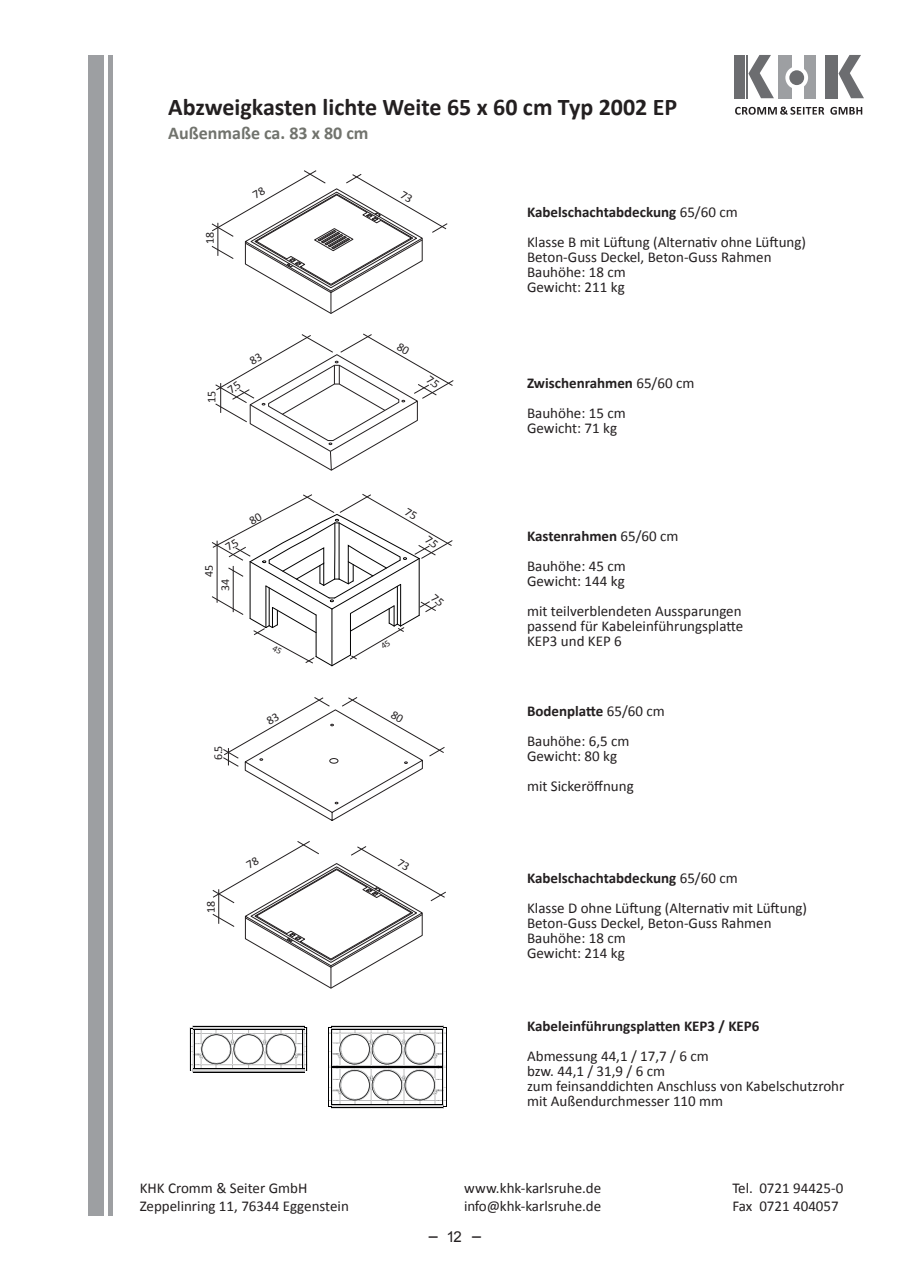
<style>
.page{position:relative;width:910px;height:1280px;background:#fff}
.page>*{position:absolute;margin:0;border:0;box-sizing:border-box;transform-origin:0 0}
.t1{font:700 24px "Calibri";color:#231f20}
.t2{font:700 18px "Calibri";color:#71736d}
.t3{font:18px "Calibri";color:#231f20}
.t4{font:15px/15px "Calibri";color:#231f20}
.t5{font:700 15px "Calibri";color:#231f20}
.t6{font:12px "Calibri";color:#231f20}
.s1{font-weight:700}
.s2{font-family:"Arial";font-size:15px}
</style>
<div class="page">
<img style="left:329px;top:1025px;width:117px;height:83px">
<hr style="left:331px;top:1029px;width:112px;height:1px;background:#000001">
<hr style="left:332px;top:1067px;width:110px;height:1px;background:#000001">
<hr style="left:331px;top:1104px;width:112px;height:1px;background:#000001">
<hr style="left:331px;top:1107px;width:112px;height:1px;background:#000001">
<hr style="left:332px;top:1066px;width:110px;height:1px;background:#000001">
<hr style="left:331px;top:1026px;width:112px;height:1px;background:#000001">
<hr style="left:331px;top:1029px;width:1px;height:75px;background:#000001">
<hr style="left:328px;top:1027px;width:1px;height:79px;background:#000001">
<hr style="left:446px;top:1027px;width:1px;height:79px;background:#000001">
<hr style="left:442px;top:1029px;width:1px;height:75px;background:#000001">
<svg style="left:339px;top:1034px;width:96px;height:30px"></svg>
<svg style="left:339px;top:1070px;width:96px;height:30px"></svg>
<img style="left:189px;top:1026px;width:117px;height:47px">
<hr style="left:193px;top:1029px;width:111px;height:1px;background:#000001">
<hr style="left:193px;top:1068px;width:111px;height:1px;background:#000001">
<hr style="left:193px;top:1026px;width:111px;height:1px;background:#000001">
<hr style="left:193px;top:1072px;width:111px;height:1px;background:#000001">
<hr style="left:194px;top:1029px;width:1px;height:40px;background:#000001">
<hr style="left:190px;top:1028px;width:1px;height:43px;background:#000001">
<hr style="left:306px;top:1028px;width:1px;height:43px;background:#000001">
<hr style="left:303px;top:1029px;width:1px;height:40px;background:#000001">
<svg style="left:201px;top:1034px;width:95px;height:30px"></svg>
<hr style="left:790px;top:55px;width:2px;height:43px;background:#9d9fa2">
<div style="left:735px;top:55px;width:10px;height:43px;background:#6c6d70"></div>
<svg style="left:748px;top:55px;width:26px;height:43px"></svg>
<div style="left:778px;top:55px;width:11px;height:43px;background:#9d9fa2"></div>
<div style="left:804px;top:55px;width:11px;height:43px;background:#9d9fa2"></div>
<svg style="left:785px;top:66px;width:23px;height:23px"></svg>
<hr style="left:746px;top:55px;width:2px;height:43px;background:#6c6d70">
<div style="left:825px;top:55px;width:10px;height:43px;background:#6c6d70"></div>
<svg style="left:838px;top:55px;width:26px;height:43px"></svg>
<hr style="left:836px;top:55px;width:2px;height:43px;background:#6c6d70">
<svg style="left:735px;top:107px;width:127px;height:8px"></svg>
<div style="left:89px;top:55px;width:15px;height:1161px;background:#9d9fa2"></div>
<div style="left:108px;top:55px;width:5px;height:1161px;background:#9d9fa2"></div>
<svg style="left:223px;top:697px;width:222px;height:124px"></svg>
<svg style="left:212px;top:494px;width:241px;height:172px"></svg>
<svg style="left:215px;top:333px;width:239px;height:138px"></svg>
<svg style="left:211px;top:170px;width:237px;height:144px"></svg>
<svg style="left:212px;top:841px;width:234px;height:147px"></svg>
<h1 class="t1" style="left:168px;top:91px;width:511px">Abzweigkasten lichte Weite 65 x 60 cm Typ 2002 EP</h1>
<p class="t2" style="left:168px;top:121px;width:202px">Außenmaße ca. 83 x 80 cm</p>
<p class="t6" style="left:204px;top:403px;width:14px;rotate:-90deg">15</p>
<p class="t6" style="left:201px;top:577px;width:14px;rotate:-90deg">45</p>
<p class="t6" style="left:218px;top:591px;width:14px;rotate:-90deg">34</p>
<p class="t6" style="left:211px;top:759px;width:15px;rotate:-90deg">6.5</p>
<p class="t4" style="left:527px;top:197px;width:281px;line-height:30px"><span class="s1">Kabelschachtabdeckung</span> 65/60 cm<br>Klasse B mit Lüftung (Alternativ ohne Lüftung)</p>
<p class="t4" style="left:527px;top:250px;width:246px">Beton-Guss Deckel, Beton-Guss Rahmen<br>Bauhöhe: 18 cm<br>Gewicht: 211 kg</p>
<p class="t4" style="left:527px;top:368px;width:169px;line-height:30px"><span class="s1">Zwischenrahmen</span> 65/60 cm<br>Bauhöhe: 15 cm</p>
<p class="t4" style="left:527px;top:420px;width:92px">Gewicht: 71 kg</p>
<p class="t4" style="left:527px;top:521px;width:153px;line-height:30px"><span class="s1">Kastenrahmen</span> 65/60 cm<br>Bauhöhe: 45 cm</p>
<p class="t4" style="left:527px;top:566px;width:216px;line-height:30px">Gewicht: 144 kg<br>mit teilverblendeten Aussparungen</p>
<p class="t4" style="left:527px;top:619px;width:218px">passend für Kabeleinführungsplatte<br>KEP3 und KEP 6</p>
<p class="t4" style="left:527px;top:696px;width:139px;line-height:30px"><span class="s1">Bodenplatte</span> 65/60 cm<br>Bauhöhe: 6,5 cm</p>
<p class="t4" style="left:527px;top:741px;width:108px;line-height:30px">Gewicht: 80 kg mit Sickeröffnung</p>
<p class="t4" style="left:527px;top:863px;width:282px;line-height:30px"><span class="s1">Kabelschachtabdeckung</span> 65/60 cm<br>Klasse D ohne Lüftung (Alternativ mit Lüftung)</p>
<p class="t4" style="left:527px;top:916px;width:246px">Beton-Guss Deckel, Beton-Guss Rahmen<br>Bauhöhe: 18 cm<br>Gewicht: 214 kg</p>
<p class="t5" style="left:527px;top:1016px;width:234px">Kabeleinführungsplatten KEP3 / KEP6</p>
<p class="t4" style="left:527px;top:1048px;width:319px">Abmessung 44,1 / 17,7 / 6 cm<br>bzw. 44,1 / 31,9 / 6 cm<br>zum feinsanddichten Anschluss von Kabelschutzrohr mit Außendurchmesser 110 mm</p>
<p class="t4" style="left:140px;top:1179px;width:211px;line-height:18px">KHK Cromm &amp; Seiter GmbH<br>Zeppelinring 11, 76344 Eggenstein</p>
<p class="t4" style="left:464px;top:1179px;width:139px;line-height:18px">www.khk-karlsruhe.de info@khk-karlsruhe.de</p>
<p class="t4" style="left:732px;top:1179px;width:113px;line-height:18px">Tel. 0721 94425-0<br>Fax 0721 404057</p>
<p class="t3" style="left:429px;top:1224px;width:54px">– <span class="s2">12</span> –</p>
</div>
